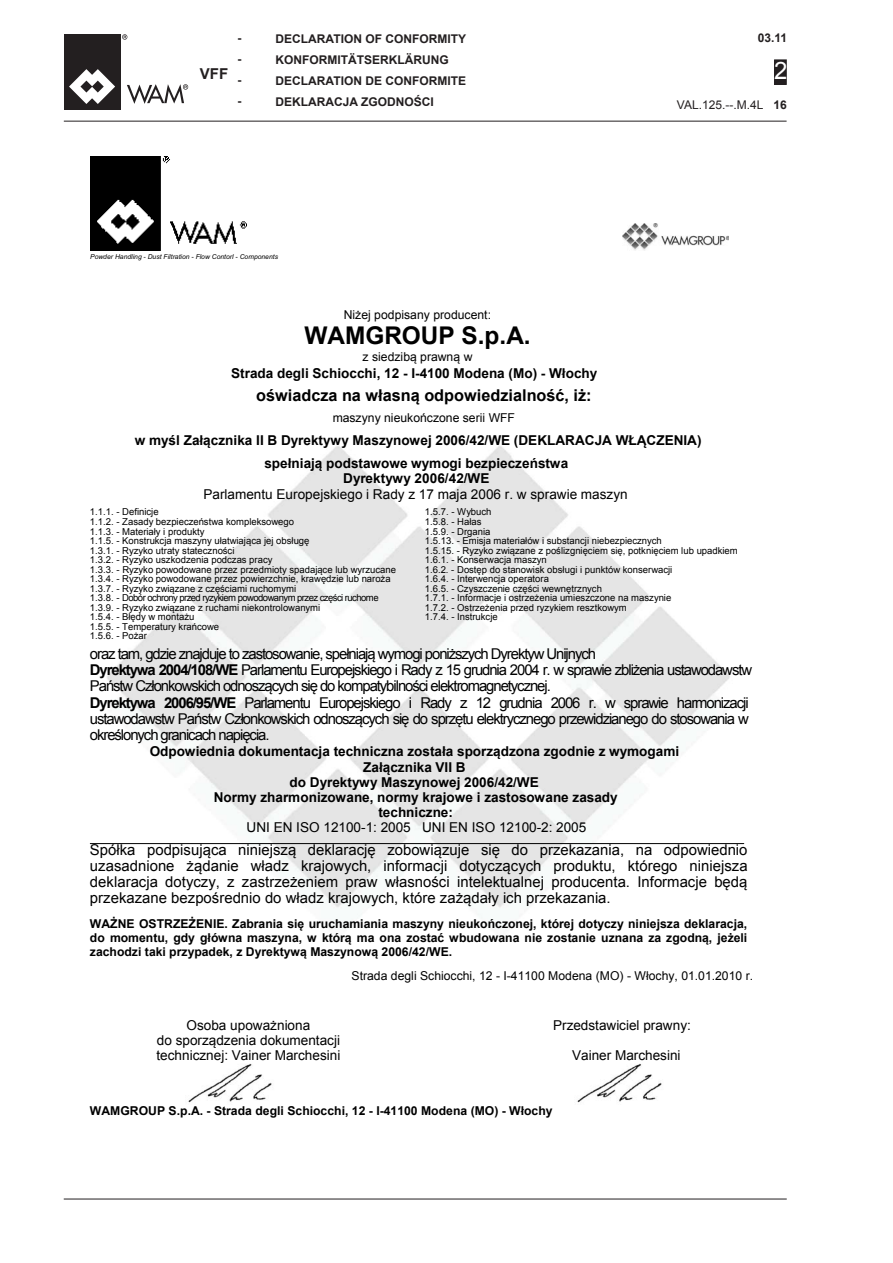
<style>
.page{position:relative;width:893px;height:1263px;background:#fff}
.page>*{position:absolute;margin:0;border:0;box-sizing:border-box;transform-origin:0 0}
.t1{font:700 24.45px "Arial";color:#000}
.t2{font:24px "Arial";color:#fff}
.t3{font:700 16.2px "Arial";color:#000}
.t4{font:700 15px "Arial";color:#231f20}
.t5{font:14.85px/16.4px "Arial";letter-spacing:-.07em;color:#000}
.t6{font:700 13.65px/15px "Arial";color:#000;text-align:center}
.t7{font:13.65px/15px "Arial";color:#000;text-align:center}
.t8{font:700 12.15px/14.1px "Arial";color:#000;text-align:justify}
.t9{font:12.15px "Arial";color:#000}
.t10{font:700 12px/21px "Arial";color:#231f20;text-align:justify}
.t11{font:12px "Arial";color:#231f20}
.t12{font:9.45px/9.4px "Arial";color:#000}
.t13{font:italic 6.75px "Arial";color:#000}
.s1{font-weight:700}
.s2{font-weight:400}
</style>
<div class="page">
<hr style="left:64px;top:121px;width:723px;height:1px;background:#231f20">
<hr style="left:64px;top:1199px;width:723px;height:1px;background:#231f20">
<div style="left:775px;top:60px;width:11px;height:24px;background:#231f20"></div>
<div style="left:774px;top:59px;width:13px;height:26px;border:2px solid #231f20"></div>
<svg style="left:122px;top:34px;width:5px;height:6px"></svg>
<div style="left:64px;top:34px;width:56px;height:76px;background:#231f20"></div>
<svg style="left:127px;top:84px;width:61px;height:20px"></svg>
<svg style="left:69px;top:69px;width:46px;height:35px"></svg>
<img style="left:91px;top:157px;width:155px;height:94px">
<img style="left:622px;top:223px;width:106px;height:27px">
<img style="left:91px;top:446px;width:654px;height:483px">
<hr style="left:90px;top:843px;width:654px;height:1px;background:#000">
<img style="left:577px;top:1064px;width:85px;height:39px">
<img style="left:188px;top:1064px;width:84px;height:39px">
<h3 class="t4" style="left:200px;top:64px;width:30px">VFF</h3>
<p class="t10" style="left:238px;top:28px;width:5px">- - - -</p>
<p class="t10" style="left:276px;top:28px;width:192px">DECLARATION OF CONFORMITY</p>
<p class="t10" style="left:276px;top:49px;width:175px">KONFORMITÄTSERKLÄRUNG</p>
<p class="t10" style="left:276px;top:70px;width:192px">DECLARATION DE CONFORMITE</p>
<p class="t10" style="left:276px;top:91px;width:160px">DEKLARACJA ZGODNOŚCI</p>
<p class="t13" style="left:90px;top:253px;width:189px">Powder Handling - Dust Filtration - Flow Contorl - Components</p>
<p class="t10" style="left:758px;top:28px;width:31px">03.11</p>
<h2 class="t2" style="left:774px;top:55px;width:15px">2</h2>
<p class="t11" style="left:677px;top:97px;width:111px">VAL.125.--.M.4L <span class="s1">16</span></p>
<p class="t9" style="left:344px;top:307px;width:149px">Niżej podpisany producent:</p>
<p class="t1" style="left:304px;top:320px;width:228px">WAMGROUP S.p.A.</p>
<p class="t9" style="left:363px;top:349px;width:111px">z siedzibą prawną w</p>
<p class="t6" style="left:231px;top:366px;width:368px">Strada degli Schiocchi, 12 - I-4100 Modena (Mo) - Włochy</p>
<p class="t3" style="left:256px;top:384px;width:337px">oświadcza na własną odpowiedzialność, iż:</p>
<p class="t9" style="left:333px;top:410px;width:184px">maszyny nieukończone serii WFF</p>
<p class="t6" style="left:135px;top:429px;width:568px;line-height:23.1px">w myśl Załącznika II B Dyrektywy Maszynowej 2006/42/WE (DEKLARACJA WŁĄCZENIA) spełniają podstawowe wymogi bezpieczeństwa</p>
<p class="t7" style="left:203px;top:471px;width:426px;line-height:15.6px"><span class="s1">Dyrektywy 2006/42/WE<br></span>Parlamentu Europejskiego i Rady z 17 maja 2006 r. w sprawie maszyn</p>
<p class="t12" style="left:90px;top:507px;width:308px">1.1.1. - Definicje<br>1.1.2. - Zasady bezpieczeństwa kompleksowego<br>1.1.3. - Materiały i produkty<br>1.1.5. - Konstrukcja maszyny ułatwiająca jej obsługę<br>1.3.1. - Ryzyko utraty stateczności<br>1.3.2. - Ryzyko uszkodzenia podczas pracy<br>1.3.3. - Ryzyko powodowane przez przedmioty spadające lub wyrzucane 1.3.4. - Ryzyko powodowane przez powierzchnie, krawędzie lub naroża 1.3.7. - Ryzyko związane z częściami ruchomymi<br>1.3.8. - Dobór ochrony przed ryzykiem powodowanym przez części ruchome 1.3.9. - Ryzyko związane z ruchami niekontrolowanymi<br>1.5.4. - Błędy w montażu<br>1.5.5. - Temperatury krańcowe<br>1.5.6. - Pożar</p>
<p class="t12" style="left:425px;top:507px;width:314px">1.5.7. - Wybuch<br>1.5.8. - Hałas<br>1.5.9. - Drgania<br>1.5.13. - Emisja materiałów i substancji niebezpiecznych<br>1.5.15. - Ryzyko związane z poślizgnięciem się, potknięciem lub upadkiem 1.6.1. - Konserwacja maszyn<br>1.6.2. - Dostęp do stanowisk obsługi i punktów konserwacji<br>1.6.4. - Interwencja operatora<br>1.6.5. - Czyszczenie części wewnętrznych<br>1.7.1. - Informacje i ostrzeżenia umieszczone na maszynie<br>1.7.2. - Ostrzeżenia przed ryzykiem resztkowym<br>1.7.4. - Instrukcje</p>
<p class="t5" style="left:90px;top:646px;width:664px">oraz tam, gdzie znajduje to zastosowanie, spełniają wymogi poniższych Dyrektyw Unijnych<br><span class="s1">Dyrektywa 2004/108/WE</span> Parlamentu Europejskiego i Rady z 15 grudnia 2004 r. w sprawie zbliżenia ustawodawstw Państw Członkowskich odnoszących się do kompatybilności elektromagnetycznej.<br><span class="s1">Dyrektywa 2006/95/WE</span> Parlamentu Europejskiego i Rady z 12 grudnia 2006 r. w sprawie harmonizacji ustawodawstw Państw Członkowskich odnoszących się do sprzętu elektrycznego przewidzianego do stosowania w określonych granicach napięcia.</p>
<p class="t6" style="left:150px;top:744px;width:531px">Odpowiednia dokumentacja techniczna została sporządzona zgodnie z wymogami Załącznika VII B<br>do Dyrektywy Maszynowej 2006/42/WE<br>Normy zharmonizowane, normy krajowe i zastosowane zasady<br>techniczne:<br><span class="s2">UNI EN ISO 12100-1: 2005 UNI EN ISO 12100-2: 2005</span></p>
<p class="t5" style="left:90px;top:841px;width:659px;text-align:justify">Spółka podpisująca niniejszą deklarację zobowiązuje się do przekazania, na odpowiednio uzasadnione żądanie władz krajowych, informacji dotyczących produktu, którego niniejsza deklaracja dotyczy, z zastrzeżeniem praw własności intelektualnej producenta. Informacje będą przekazane bezpośrednio do władz krajowych, które zażądały ich przekazania.</p>
<p class="t8" style="left:90px;top:917px;width:659px">WAŻNE OSTRZEŻENIE. Zabrania się uruchamiania maszyny nieukończonej, której dotyczy niniejsza deklaracja, do momentu, gdy główna maszyna, w którą ma ona zostać wbudowana nie zostanie uznana za zgodną, jeżeli zachodzi taki przypadek, z Dyrektywą Maszynową 2006/42/WE.</p>
<p class="t9" style="left:352px;top:968px;width:403px">Strada degli Schiocchi, 12 - I-41100 Modena (MO) - Włochy, 01.01.2010 r.</p>
<p class="t7" style="left:156px;top:1018px;width:185px">Osoba upoważniona<br>do sporządzenia dokumentacji technicznej: Vainer Marchesini</p>
<p class="t7" style="left:572px;top:1010px;width:120px;line-height:30px;text-align:left;text-indent:-19px">Przedstawiciel prawny:<br>Vainer Marchesini</p>
<p class="t8" style="left:90px;top:1104px;width:464px">WAMGROUP S.p.A. - Strada degli Schiocchi, 12 - I-41100 Modena (MO) - Włochy</p>
</div>
